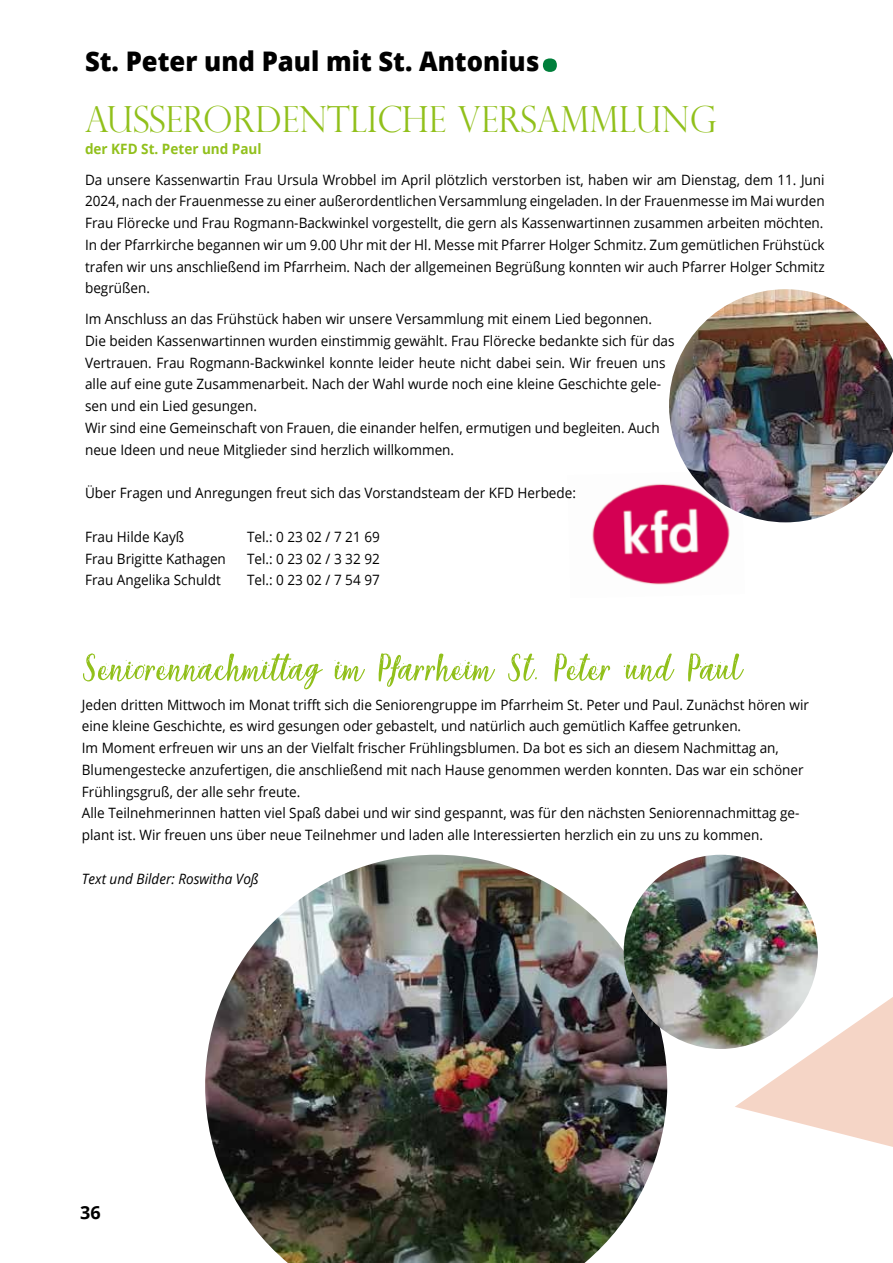
<style>
.page{position:relative;width:893px;height:1263px;background:#fff}
.page>*{position:absolute;margin:0;border:0;box-sizing:border-box;transform-origin:0 0}
.t1{font:800 72px "Open Sans";color:#007f3b;scale:.95 1}
.t2{font:58.5px "Reindeer Christmas Personal Use";color:#91c01b;scale:.95 1}
.t3{font:300 36px "Perpetua Titling";color:#91c01b;scale:.95 1}
.t4{font:800 27px "Open Sans";color:#000;scale:.95 1}
.t5{font:700 18px "Open Sans";color:#000}
.t6{font:14.25px/21.8px "Open Sans";color:#000;scale:.95 1}
.t7{font:italic 14.25px "Open Sans";color:#000;scale:.95 1}
.t8{font:700 14.25px "Open Sans";color:#91c01b;scale:.95 1}
</style>
<div class="page">
<svg style="left:735px;top:997px;width:158px;height:150px"></svg>
<img style="left:592px;top:484px;width:138px;height:101px">
<img style="left:669px;top:289px;width:224px;height:233px">
<img style="left:205px;top:855px;width:462px;height:408px">
<img style="left:624px;top:855px;width:194px;height:194px;border-radius:97px">
<h3 class="t4" style="left:85px;top:41px;width:480px">St. Peter und Paul mit St. Antonius</h3>
<h1 class="t1" style="left:540px;top:-10px;width:22px">.</h1>
<h3 class="t3" style="left:85px;top:98px;width:666px">AUßERORDENTLICHE VERSAMMLUNG</h3>
<p class="t8" style="left:85px;top:139px;width:187px">der KFD St. Peter und Paul</p>
<p class="t6" style="left:85px;top:168px;width:780px;text-align:justify">Da unsere Kassenwartin Frau Ursula Wrobbel im April plötzlich verstorben ist, haben wir am Dienstag, dem 11. Juni 2024, nach der Frauenmesse zu einer außerordentlichen Versammlung eingeladen. In der Frauenmesse im Mai wurden Frau Flörecke und Frau Rogmann-Backwinkel vorgestellt, die gern als Kassenwartinnen zusammen arbeiten möchten.<br>In der Pfarrkirche begannen wir um 9.00 Uhr mit der Hl. Messe mit Pfarrer Holger Schmitz. Zum gemütlichen Frühstück trafen wir uns anschließend im Pfarrheim. Nach der allgemeinen Begrüßung konnten wir auch Pfarrer Holger Schmitz begrüßen.</p>
<p class="t6" style="left:85px;top:308px;width:622px">Im Anschluss an das Frühstück haben wir unsere Versammlung mit einem Lied begonnen.<br>Die beiden Kassenwartinnen wurden einstimmig gewählt. Frau Flörecke bedankte sich für das Vertrauen. Frau Rogmann-Backwinkel konnte leider heute nicht dabei sein. Wir freuen uns alle auf eine gute Zusammenarbeit. Nach der Wahl wurde noch eine kleine Geschichte gele&shy;sen und ein Lied gesungen.<br>Wir sind eine Gemeinschaft von Frauen, die einander helfen, ermutigen und begleiten. Auch neue Ideen und neue Mitglieder sind herzlich willkommen.</p>
<p class="t6" style="left:85px;top:482px;width:518px">Über Fragen und Anregungen freut sich das Vorstandsteam der KFD Herbede:</p>
<p class="t6" style="left:85px;top:525px;width:106px">Frau Hilde Kayß</p>
<p class="t6" style="left:247px;top:525px;width:141px">Tel.: 0 23 02 / 7 21 69</p>
<p class="t6" style="left:85px;top:547px;width:150px">Frau Brigitte Kathagen</p>
<p class="t6" style="left:247px;top:547px;width:141px">Tel.: 0 23 02 / 3 32 92</p>
<p class="t6" style="left:85px;top:569px;width:144px">Frau Angelika Schuldt</p>
<p class="t6" style="left:247px;top:569px;width:141px">Tel.: 0 23 02 / 7 54 97</p>
<h2 class="t2" style="left:82px;top:624px;width:696px">Seniorennachmittag im Pfarrheim St. Peter und Paul</h2>
<p class="t6" style="left:82px;top:693px;width:767px">Jeden dritten Mittwoch im Monat trifft sich die Seniorengruppe im Pfarrheim St. Peter und Paul. Zunächst hören wir eine kleine Geschichte, es wird gesungen oder gebastelt, und natürlich auch gemütlich Kaffee getrunken.<br>Im Moment erfreuen wir uns an der Vielfalt frischer Frühlingsblumen. Da bot es sich an diesem Nachmittag an, Blumengestecke anzufertigen, die anschließend mit nach Hause genommen werden konnten. Das war ein schöner Frühlingsgruß, der alle sehr freute.<br>Alle Teilnehmerinnen hatten viel Spaß dabei und wir sind gespannt, was für den nächsten Seniorennachmittag ge&shy;plant ist. Wir freuen uns über neue Teilnehmer und laden alle Interessierten herzlich ein zu uns zu kommen.</p>
<p class="t7" style="left:82px;top:869px;width:188px">Text und Bilder: Roswitha Voß</p>
<p class="t5" style="left:80px;top:1200px;width:22px">36</p>
</div>
